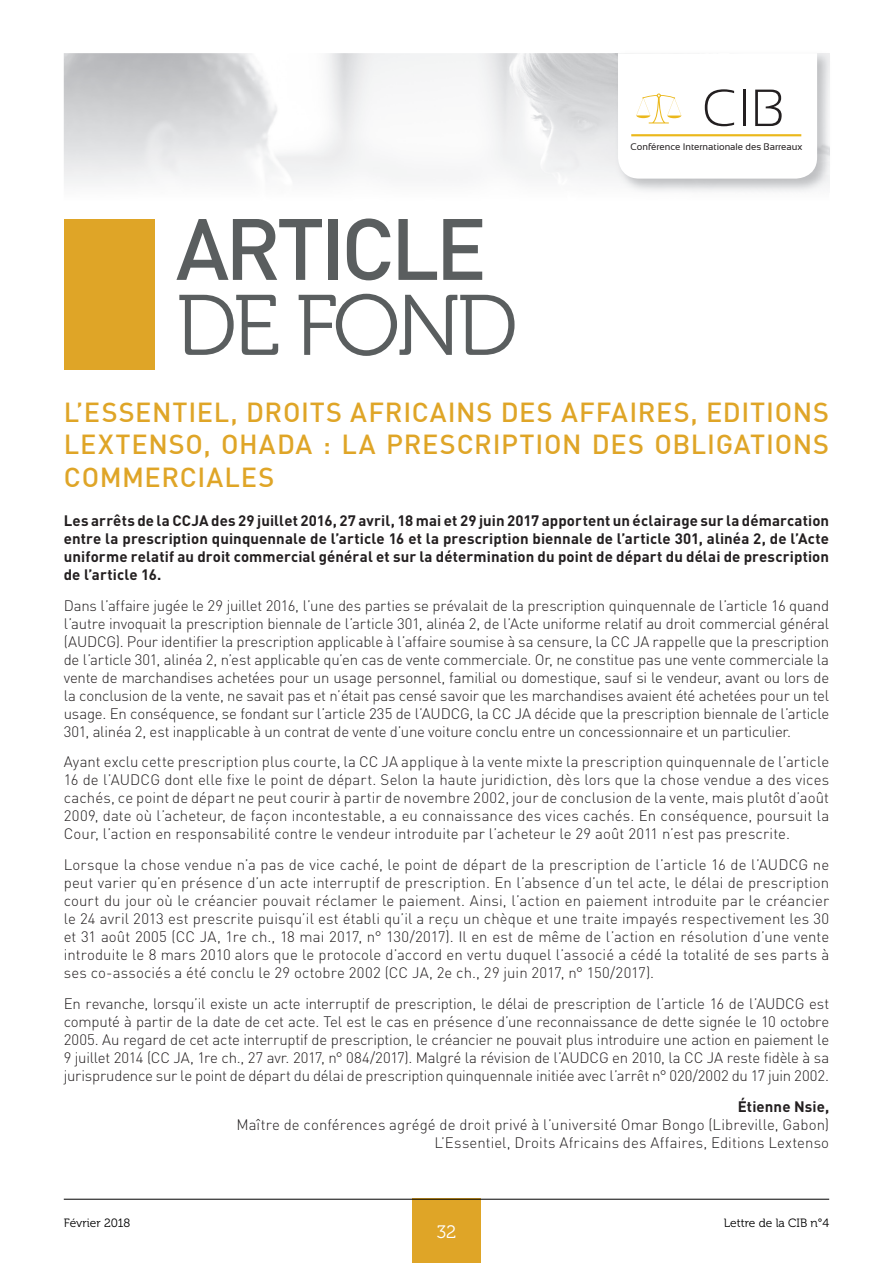
<style>
.page{position:relative;width:893px;height:1263px;background:#fff}
.page>*{position:absolute;margin:0;border:0;box-sizing:border-box;transform-origin:0 0}
.t1{font:500 85.5px "DIN";letter-spacing:-.05em;color:#5a5e5f}
.t2{font:85.5px "Museo 300";letter-spacing:-.05em;color:#5a5e5f}
.t3{font:300 52.2px "Sansation";color:#231f20}
.t4{font:500 27px/32.4px "DIN";letter-spacing:.025em;color:#dfa527;text-align:justify}
.t5{font:18px "Museo 300";color:#fff}
.t6{font:300 15px/18px "DIN";color:#231f20;text-align:justify}
.t7{font:700 15px/18px "DIN";letter-spacing:.005em;color:#231f20;text-align:justify}
.t8{font:12px "Museo 300";color:#000001}
.t9{font:9.6px "Sansation";color:#231f20}
</style>
<div class="page">
<div style="left:412px;top:1199px;width:68px;height:64px;background:#dfa527"></div>
<hr style="left:64px;top:1199px;width:765px;height:1px;background:#000001">
<svg style="left:618px;top:53px;width:199px;height:126px"></svg>
<div style="left:65px;top:220px;width:90px;height:150px;background:#dfa527"></div>
<h2 class="t3" style="left:702px;top:79px;width:85px">CIB</h2>
<h1 class="t1" style="left:176px;top:194px;width:313px">ARTICLE</h1>
<h1 class="t2" style="left:176px;top:279px;width:344px">DE FOND</h1>
<p class="t9" style="left:630px;top:141px;width:173px">Conférence Internationale des Barreaux</p>
<h3 class="t4" style="left:64px;top:395px;width:767px">L’ESSENTIEL, DROITS AFRICAINS DES AFFAIRES, EDITIONS LEXTENSO, OHADA : LA PRESCRIPTION DES OBLIGATIONS COMMERCIALES</h3>
<p class="t7" style="left:64px;top:511px;width:767px">Les arrêts de la CCJA des 29 juillet 2016, 27 avril, 18 mai et 29 juin 2017 apportent un éclairage sur la démarcation entre la prescription quinquennale de l’article 16 et la prescription biennale de l’article 301, alinéa 2, de l’Acte uniforme relatif au droit commercial général et sur la détermination du point de départ du délai de prescription de l’article 16.</p>
<p class="t6" style="left:64px;top:596px;width:767px">Dans l’affaire jugée le 29 juillet 2016, l’une des parties se prévalait de la prescription quinquennale de l’article 16 quand l’autre invoquait la prescription biennale de l’article 301, alinéa 2, de l’Acte uniforme relatif au droit commercial général (AUDCG). Pour identifier la prescription applicable à l’affaire soumise à sa censure, la CC JA rappelle que la prescription de l’article 301, alinéa 2, n’est applicable qu’en cas de vente commerciale. Or, ne constitue pas une vente commerciale la vente de marchandises achetées pour un usage personnel, familial ou domestique, sauf si le vendeur, avant ou lors de la conclusion de la vente, ne savait pas et n’était pas censé savoir que les marchandises avaient été achetées pour un tel usage. En conséquence, se fondant sur l’article 235 de l’AUDCG, la CC JA décide que la prescription biennale de l’article 301, alinéa 2, est inapplicable à un contrat de vente d’une voiture conclu entre un concessionnaire et un particulier.</p>
<p class="t6" style="left:64px;top:753px;width:767px">Ayant exclu cette prescription plus courte, la CC JA applique à la vente mixte la prescription quinquennale de l’article 16 de l’AUDCG dont elle fixe le point de départ. Selon la haute juridiction, dès lors que la chose vendue a des vices cachés, ce point de départ ne peut courir à partir de novembre 2002, jour de conclusion de la vente, mais plutôt d’août 2009, date où l’acheteur, de façon incontestable, a eu connaissance des vices cachés. En conséquence, poursuit la Cour, l’action en responsabilité contre le vendeur introduite par l’acheteur le 29 août 2011 n’est pas prescrite.</p>
<p class="t6" style="left:64px;top:856px;width:767px">Lorsque la chose vendue n’a pas de vice caché, le point de départ de la prescription de l’article 16 de l’AUDCG ne peut varier qu’en présence d’un acte interruptif de prescription. En l’absence d’un tel acte, le délai de prescription court du jour où le créancier pouvait réclamer le paiement. Ainsi, l’action en paiement introduite par le créancier le 24 avril 2013 est prescrite puisqu’il est établi qu’il a reçu un chèque et une traite impayés respectivement les 30 et 31 août 2005 (CC JA, 1re ch., 18 mai 2017, n° 130/2017). Il en est de même de l’action en résolution d’une vente introduite le 8 mars 2010 alors que le protocole d’accord en vertu duquel l’associé a cédé la totalité de ses parts à ses co-associés a été conclu le 29 octobre 2002 (CC JA, 2e ch., 29 juin 2017, n° 150/2017).</p>
<p class="t6" style="left:64px;top:994px;width:767px">En revanche, lorsqu’il existe un acte interruptif de prescription, le délai de prescription de l’article 16 de l’AUDCG est computé à partir de la date de cet acte. Tel est le cas en présence d’une reconnaissance de dette signée le 10 octobre 2005. Au regard de cet acte interruptif de prescription, le créancier ne pouvait plus introduire une action en paiement le 9 juillet 2014 (CC JA, 1re ch., 27 avr. 2017, n° 084/2017). Malgré la révision de l’AUDCG en 2010, la CC JA reste fidèle à sa jurisprudence sur le point de départ du délai de prescription quinquennale initiée avec l’arrêt n° 020/2002 du 17 juin 2002.</p>
<p class="t7" style="left:738px;top:1096px;width:93px">Étienne Nsie,</p>
<p class="t6" style="left:236px;top:1115px;width:594px;text-align:right">Maître de conférences agrégé de droit privé à l’université Omar Bongo (Libreville, Gabon)<br>L’Essentiel, Droits Africains des Affaires, Editions Lextenso</p>
<p class="t8" style="left:64px;top:1216px;width:68px">Février 2018</p>
<p class="t8" style="left:724px;top:1216px;width:107px">Lettre de la CIB n°4</p>
<p class="t5" style="left:437px;top:1222px;width:21px">32</p>
</div>
